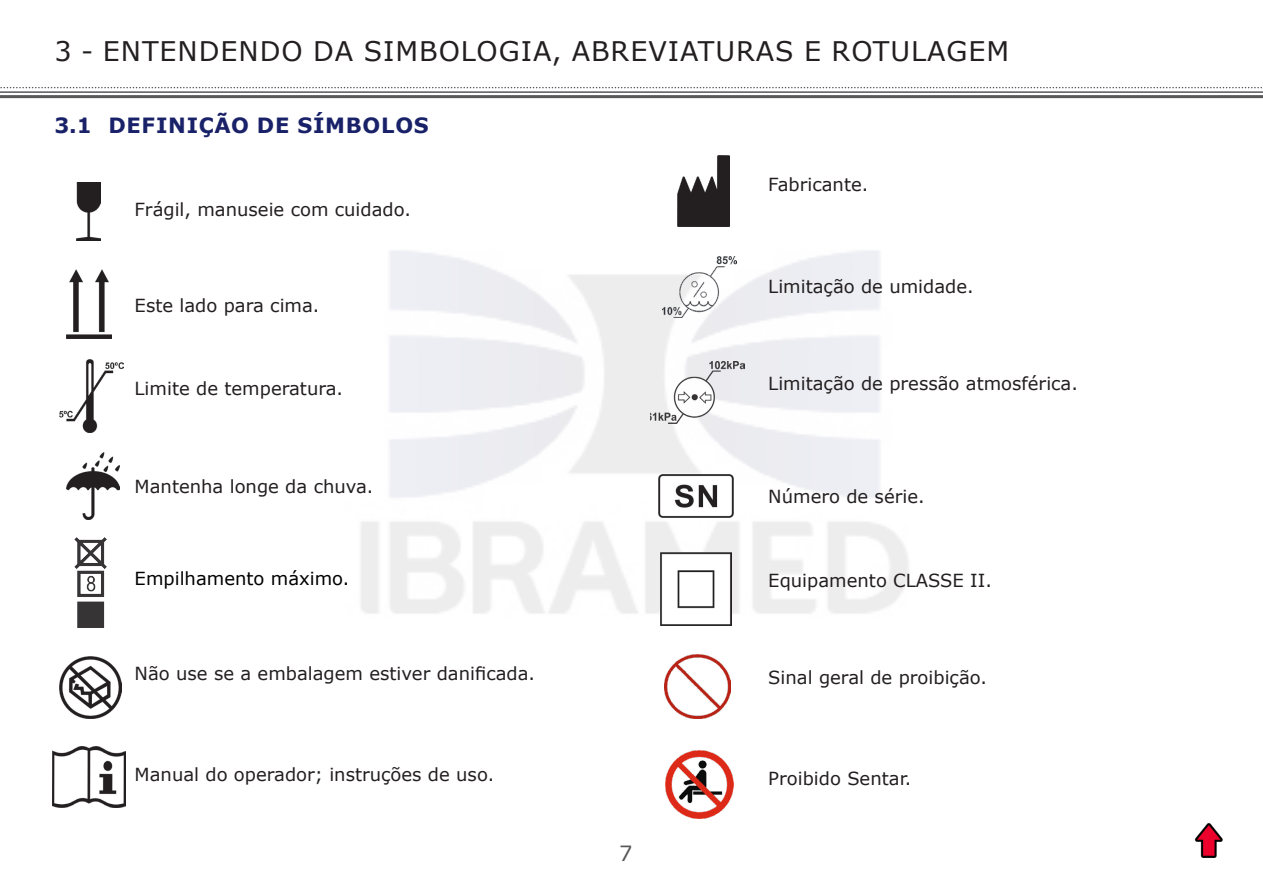
<style>
.page{position:relative;width:1263px;height:893px;background:#fff}
.page>*{position:absolute;margin:0;border:0;box-sizing:border-box;transform-origin:0 0}
.t1{font:27px "Verdana";letter-spacing:.035em;color:#231f20}
.t2{font:700 21px "Verdana";letter-spacing:.035em;color:#192169}
.t3{font:21px "Verdana";color:#57585a}
.list_of_figure{font:18px "Verdana";color:#231f20}
.t4{font:18px "Verdana";color:#000}
</style>
<div class="page">
<svg style="left:0;top:87px;width:1262px;height:1px"></svg>
<hr style="left:0;top:91px;width:1263px;height:2px;background:#57585a">
<hr style="left:0;top:95px;width:1263px;height:3px;background:#57585a">
<img style="left:1194px;top:823px;width:29px;height:35px">
<img style="left:361px;top:251px;width:547px;height:362px">
<img style="left:77px;top:183px;width:24px;height:57px">
<img style="left:67px;top:270px;width:45px;height:68px">
<img style="left:59px;top:359px;width:64px;height:74px">
<img style="left:67px;top:452px;width:53px;height:67px">
<img style="left:60px;top:657px;width:61px;height:62px">
<img style="left:52px;top:746px;width:74px;height:62px">
<img style="left:677px;top:155px;width:52px;height:72px">
<img style="left:662px;top:257px;width:75px;height:61px">
<img style="left:650px;top:361px;width:95px;height:63px">
<img style="left:74px;top:537px;width:32px;height:91px">
<img style="left:659px;top:474px;width:75px;height:43px">
<img style="left:660px;top:553px;width:72px;height:73px">
<img style="left:665px;top:655px;width:65px;height:64px">
<img style="left:665px;top:750px;width:69px;height:69px">
<p class="t1" style="left:54px;top:33px;width:956px">3 - ENTENDENDO DA SIMBOLOGIA, ABREVIATURAS E ROTULAGEM</p>
<p class="t2" style="left:54px;top:110px;width:376px">3.1 DEFINIÇÃO DE SÍMBOLOS</p>
<p class="list_of_figure" style="left:135px;top:197px;width:278px">Frágil, manuseie com cuidado.</p>
<p class="list_of_figure" style="left:135px;top:293px;width:186px">Este lado para cima.</p>
<p class="list_of_figure" style="left:135px;top:376px;width:210px">Limite de temperatura.</p>
<p class="list_of_figure" style="left:135px;top:474px;width:240px">Mantenha longe da chuva.</p>
<p class="t4" style="left:135px;top:566px;width:216px">Empilhamento máximo.</p>
<p class="list_of_figure" style="left:135px;top:661px;width:402px">Não use se a embalagem estiver danificada.</p>
<p class="list_of_figure" style="left:135px;top:762px;width:361px">Manual do operador; instruções de uso.</p>
<p class="t3" style="left:619px;top:839px;width:15px">7</p>
<p class="list_of_figure" style="left:768px;top:172px;width:102px">Fabricante.</p>
<p class="list_of_figure" style="left:768px;top:274px;width:207px">Limitação de umidade.</p>
<p class="list_of_figure" style="left:768px;top:371px;width:311px">Limitação de pressão atmosférica.</p>
<p class="list_of_figure" style="left:768px;top:484px;width:158px">Número de série.</p>
<p class="list_of_figure" style="left:768px;top:568px;width:225px">Equipamento CLASSE II.</p>
<p class="list_of_figure" style="left:768px;top:665px;width:220px">Sinal geral de proibição.</p>
<p class="list_of_figure" style="left:768px;top:766px;width:145px">Proibido Sentar.</p>
</div>
